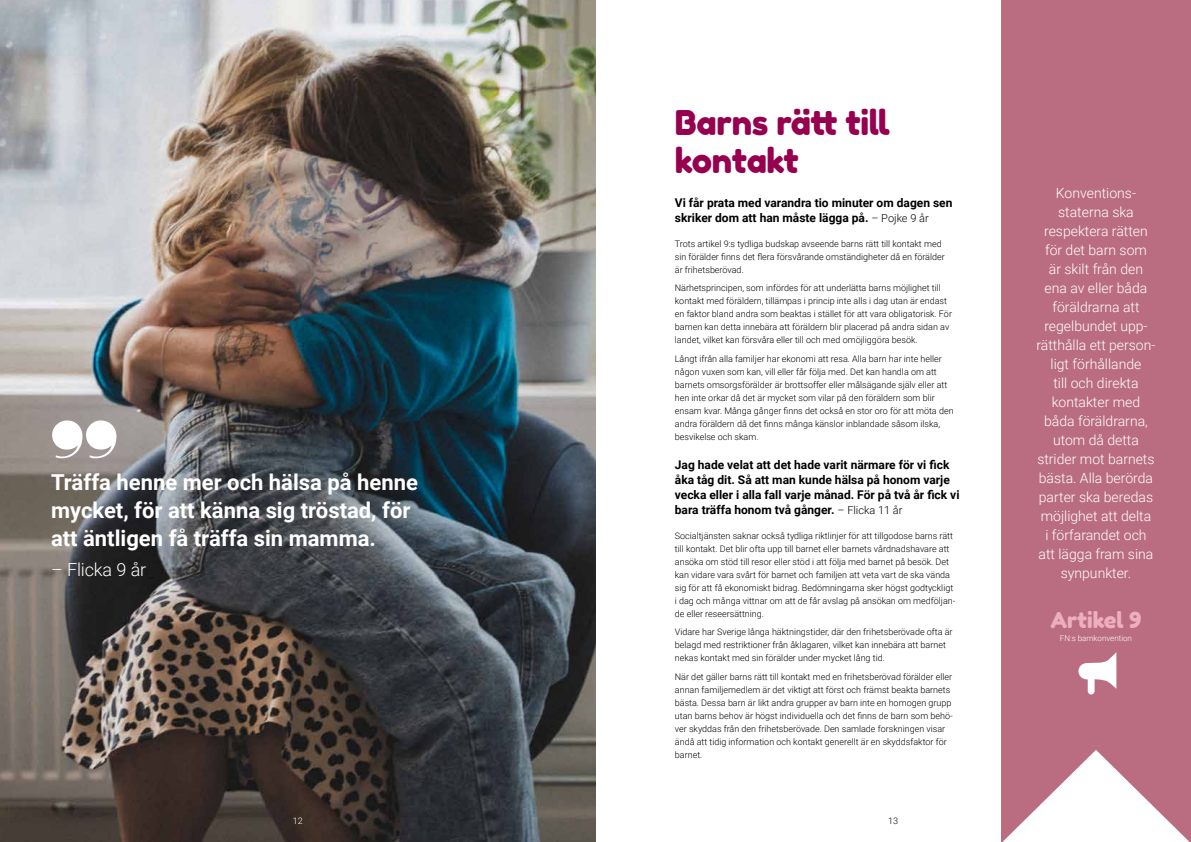
<style>
.page{position:relative;width:1191px;height:842px;background:#fff}
.page>*{position:absolute;margin:0;border:0;box-sizing:border-box;transform-origin:0 0}
.t1{font:110px "Sahara Bodoni";color:#fff}
.t2{font:34px/38px "Fredoka One";letter-spacing:-.01em;color:#96004f}
.t3{font:700 22px/28px "Roboto";color:#fff}
.t4{font:22px "Fredoka One";color:#edafbd}
.t5{font:300 18px "Roboto";letter-spacing:-.01em;color:#fff}
.t6{font:300 14px/19px "Roboto";color:#fff;text-align:center}
.t7{font:700 12px/15px "Roboto";color:#000}
.t8{font:300 9px/13px "Roboto";color:#000}
.t9{font:300 9px "Roboto";color:#fff}
.t10{font:300 8px "Roboto";color:#fff}
.s1{font-weight:300;font-size:11px}
</style>
<div class="page">
<img style="left:0;top:0;width:595px;height:842px">
<div style="left:1001px;top:0;width:190px;height:842px;background:#ba6d81"></div>
<svg style="left:1002px;top:750px;width:187px;height:92px"></svg>
<svg style="left:1086px;top:652px;width:30px;height:37px"></svg>
<div style="left:1087px;top:665px;width:7px;height:29px;background:#fff;border-radius:3px"></div>
<div style="left:1078px;top:663px;width:16px;height:16px;background:#fff;border-radius:50%"></div>
<h1 class="t1" style="left:51px;top:388px;width:68px">”</h1>
<h3 class="t3" style="left:51px;top:467px;width:368px">Träffa henne mer och hälsa på henne mycket, för att känna sig tröstad, för att äntligen få träffa sin mamma.</h3>
<h3 class="t5" style="left:51px;top:557px;width:97px">– Flicka 9 år</h3>
<p class="t9" style="left:293px;top:814px;width:11px">12</p>
<h2 class="t2" style="left:675px;top:104px;width:217px">Barns rätt till kontakt</h2>
<h3 class="t7" style="left:675px;top:195px;width:279px">Vi får prata med varandra tio minuter om dagen sen skriker dom att han måste lägga på. <span class="s1">– Pojke 9 år</span></h3>
<p class="t8" style="left:675px;top:237px;width:271px">Trots artikel 9:s tydliga budskap avseende barns rätt till kontakt med sin förälder finns det flera försvårande omständigheter då en förälder är frihetsberövad.</p>
<p class="t8" style="left:675px;top:281px;width:279px">Närhetsprincipen, som infördes för att underlätta barns möjlighet till kontakt med föräldern, tillämpas i princip inte alls i dag utan är endast en faktor bland andra som beaktas i stället för att vara obligatorisk. För barnen kan detta innebära att föräldern blir placerad på andra sidan av landet, vilket kan försvåra eller till och med omöjliggöra besök.</p>
<p class="t8" style="left:675px;top:352px;width:280px">Långt ifrån alla familjer har ekonomi att resa. Alla barn har inte heller någon vuxen som kan, vill eller får följa med. Det kan handla om att barnets omsorgsförälder är brottsoffer eller målsägande själv eller att hen inte orkar då det är mycket som vilar på den föräldern som blir ensam kvar. Många gånger finns det också en stor oro för att möta den andra föräldern då det finns många känslor inblandade såsom ilska, besvikelse och skam.</p>
<h3 class="t7" style="left:675px;top:457px;width:286px">Jag hade velat att det hade varit närmare för vi fick åka tåg dit. Så att man kunde hälsa på honom varje vecka eller i alla fall varje månad. För på två år fick vi bara träffa honom två gånger. <span class="s1">– Flicka 11 år</span></h3>
<p class="t8" style="left:675px;top:529px;width:282px">Socialtjänsten saknar också tydliga riktlinjer för att tillgodose barns rätt till kontakt. Det blir ofta upp till barnet eller barnets vårdnadshavare att ansöka om stöd till resor eller stöd i att följa med barnet på besök. Det kan vidare vara svårt för barnet och familjen att veta vart de ska vända sig för att få ekonomiskt bidrag. Bedömningarna sker högst godtyckligt i dag och många vittnar om att de får avslag på ansökan om medföljan&shy;de eller reseersättning.</p>
<p class="t8" style="left:675px;top:625px;width:279px">Vidare har Sverige långa häktningstider, där den frihetsberövade ofta är belagd med restriktioner från åklagaren, vilket kan innebära att barnet nekas kontakt med sin förälder under mycket lång tid.</p>
<p class="t8" style="left:675px;top:670px;width:279px">När det gäller barns rätt till kontakt med en frihetsberövad förälder eller annan familjemedlem är det viktigt att först och främst beakta barnets bästa. Dessa barn är likt andra grupper av barn inte en homogen grupp utan barns behov är högst individuella och det finns de barn som behö&shy;ver skyddas från den frihetsberövade. Den samlade forskningen visar ändå att tidig information och kontakt generellt är en skyddsfaktor för barnet.</p>
<p class="t8" style="left:888px;top:814px;width:11px">13</p>
<p class="t6" style="left:1036px;top:183px;width:121px">Konventions&shy;staterna ska respektera rätten för det barn som<br>är skilt från den ena av eller båda föräldrarna att regelbundet upp&shy;rätthålla ett person&shy;ligt förhållande<br>till och direkta kontakter med båda föräldrarna, utom då detta strider mot barnets bästa. Alla berörda parter ska beredas möjlighet att delta<br>i förfarandet och att lägga fram sina synpunkter.</p>
<h3 class="t4" style="left:1050px;top:607px;width:93px">Artikel 9</h3>
<p class="t10" style="left:1060px;top:633px;width:74px">FN:s barnkonvention</p>
</div>
